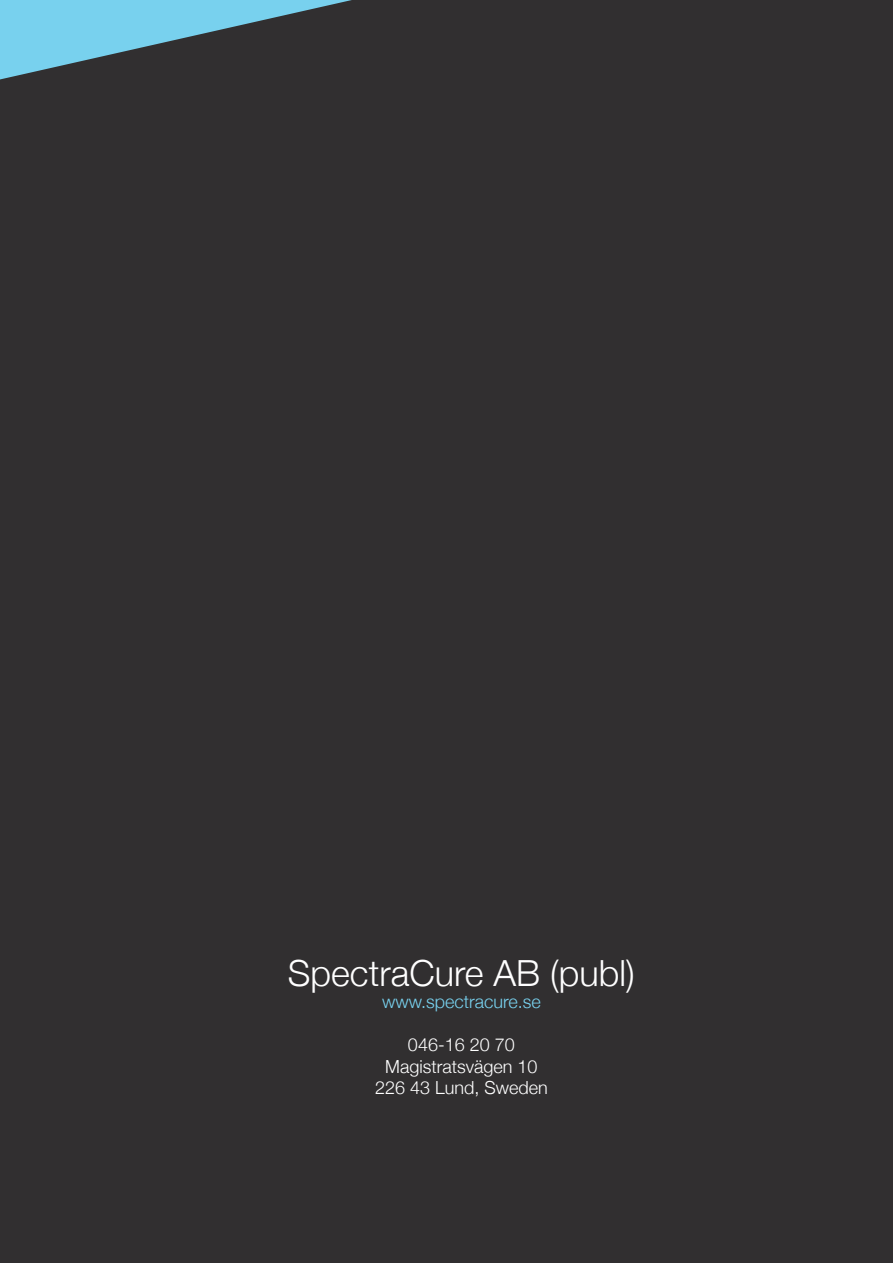
<style>
.page{position:relative;width:893px;height:1263px;background:#312f30}
.page>*{position:absolute;margin:0;border:0;box-sizing:border-box;transform-origin:0 0}
.t1{font:300 36px "Helvetica Neue";color:#fff}
.t2{font:300 18px/21.6px "Helvetica Neue";color:#fff;text-align:center}
.t3{font:300 18px "Helvetica Neue";color:#78d1ee}
</style>
<div class="page">
<svg style="left:0;top:0;width:352px;height:79px"></svg>
<h1 class="t1" style="left:288px;top:944px;width:348px">SpectraCure AB (publ)</h1>
<p class="t3" style="left:382px;top:987px;width:160px">www.spectracure.se</p>
<p class="t2" style="left:375px;top:1032px;width:174px">046-16 20 70<br>Magistratsvägen 10<br>226 43 Lund, Sweden</p>
</div>
